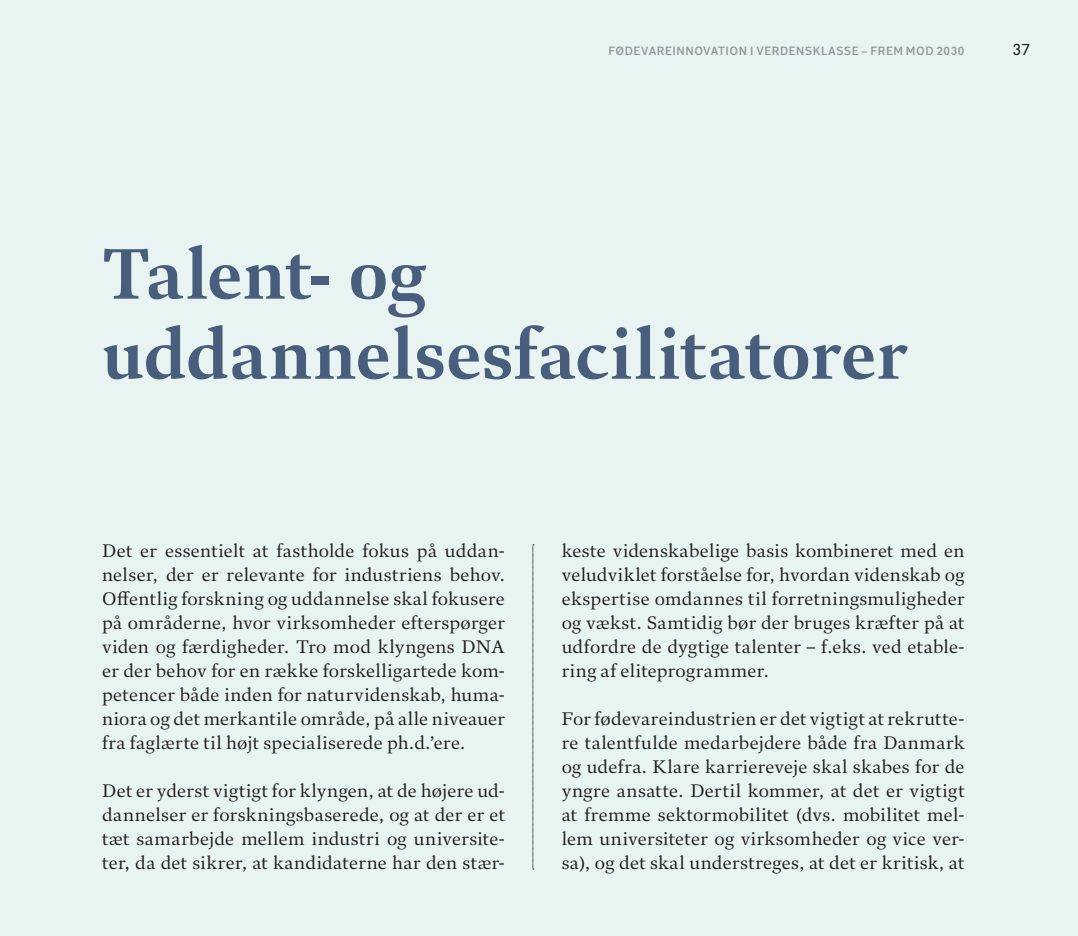
<style>
.page{position:relative;width:1078px;height:936px;background:#fff}
.page>*{position:absolute;margin:0;border:0;box-sizing:border-box;transform-origin:0 0}
.t1{font:700 70px/80px "DI Serif";letter-spacing:.015em;color:#495d7d}
.t2{font:18px/24px "DI Serif";letter-spacing:.025em;color:#231f20;text-align:justify}
.t3{font:16px "DI Sans";color:#231f20}
.t4{font:600 12px "DI Sans";letter-spacing:.045em;color:#939598}
</style>
<div class="page">
<div style="left:0;top:0;width:1077px;height:935px;background:#e8f4f1"></div>
<svg style="left:532px;top:544px;width:2px;height:325px"></svg>
<p class="t4" style="left:608px;top:44px;width:357px">FØDEVAREINNOVATION I VERDENSKLASSE – FREM MOD 2030</p>
<p class="t3" style="left:1012px;top:40px;width:19px">37</p>
<h1 class="t1" style="left:102px;top:234px;width:806px">Talent- og uddannelsesfacilitatorer</h1>
<p class="t2" style="left:102px;top:538px;width:404px">Det er essentielt at fastholde fokus på uddan&shy;nelser, der er relevante for industriens behov.<br>Offentlig forskning og uddannelse skal fokusere på områderne, hvor virksomheder efterspørger viden og færdigheder. Tro mod klyngens DNA er der behov for en række forskelligartede kom&shy;petencer både inden for naturvidenskab, huma&shy;niora og det merkantile område, på alle niveauer fra faglærte til højt specialiserede ph.d.’ere.</p>
<p class="t2" style="left:102px;top:778px;width:404px">Det er yderst vigtigt for klyngen, at de højere ud&shy;dannelser er forskningsbaserede, og at der er et tæt samarbejde mellem industri og universite&shy;ter, da det sikrer, at kandidaterne har den stær-</p>
<p class="t2" style="left:561px;top:538px;width:404px">keste videnskabelige basis kombineret med en veludviklet forståelse for, hvordan videnskab og ekspertise omdannes til forretningsmuligheder og vækst. Samtidig bør der bruges kræfter på at udfordre de dygtige talenter – f.eks. ved etable&shy;ring af eliteprogrammer.</p>
<p class="t2" style="left:561px;top:706px;width:404px">For fødevareindustrien er det vigtigt at rekrutte&shy;re talentfulde medarbejdere både fra Danmark og udefra. Klare karriereveje skal skabes for de yngre ansatte. Dertil kommer, at det er vigtigt at fremme sektormobilitet (dvs. mobilitet mel&shy;lem universiteter og virksomheder og vice ver&shy;sa), og det skal understreges, at det er kritisk, at</p>
</div>
